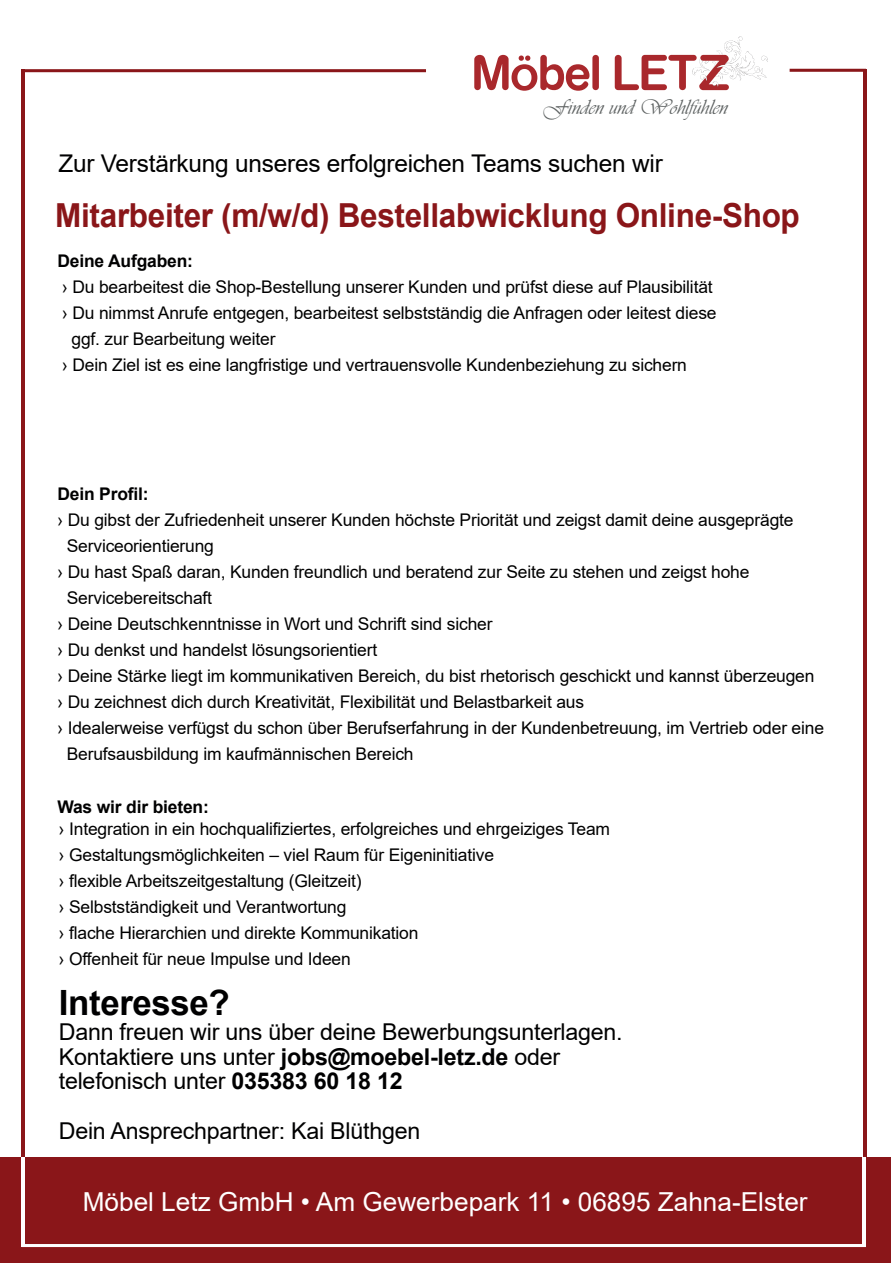
<style>
.page{position:relative;width:893px;height:1263px;background:#fff}
.page>*{position:absolute;margin:0;border:0;box-sizing:border-box;transform-origin:0 0}
.t1{font:700 34.8px "Arial";letter-spacing:-.01em;color:#000001}
.t2{font:700 33px "Arial";letter-spacing:-.01em;color:#8a1619;scale:.95 1}
.t3{font:26.1px "Arial";color:#fff}
.t4{font:24.45px "Arial";letter-spacing:-.01em;color:#000001}
.t5{font:23.25px/24.8px "Arial";letter-spacing:-.01em;color:#000001}
.t6{font:21.9px "Vivaldii";color:#5e6262}
.t7{font:17.4px/26px "Arial";letter-spacing:-.01em;color:#000001}
.t8{font:700 17.4px "Arial";letter-spacing:-.01em;color:#000001}
.s1{font-weight:700}
</style>
<div class="page">
<svg style="left:474px;top:55px;width:125px;height:36px"></svg>
<svg style="left:615px;top:36px;width:153px;height:54px"></svg>
<div style="left:0;top:1158px;width:891px;height:105px;background:#8a1619"></div>
<hr style="left:22px;top:69px;width:3px;height:1089px;background:#8a1619">
<hr style="left:863px;top:69px;width:3px;height:1088px;background:#8a1619">
<hr style="left:790px;top:69px;width:76px;height:3px;background:#8a1619">
<hr style="left:22px;top:69px;width:404px;height:3px;background:#8a1619">
<hr style="left:22px;top:1158px;width:3px;height:89px;background:#fff">
<hr style="left:863px;top:1157px;width:3px;height:89px;background:#fff">
<hr style="left:22px;top:1244px;width:844px;height:3px;background:#fff">
<p class="t6" style="left:543px;top:94px;width:186px">Finden und Wohlfühlen</p>
<h3 class="t4" style="left:58px;top:147px;width:606px">Zur Verstärkung unseres erfolgreichen Teams suchen wir</h3>
<h2 class="t2" style="left:55px;top:192px;width:785px">Mitarbeiter (m/w/d) Bestellabwicklung Online-Shop</h2>
<p class="t8" style="left:57px;top:249px;width:137px">Deine Aufgaben:</p>
<p class="t7" style="left:62px;top:274px;width:652px">› Du bearbeitest die Shop-Bestellung unserer Kunden und prüfst diese auf Plausibilität</p>
<p class="t7" style="left:62px;top:300px;width:656px">› Du nimmst Anrufe entgegen, bearbeitest selbstständig die Anfragen oder leitest diese</p>
<p class="t7" style="left:71px;top:326px;width:205px">ggf. zur Bearbeitung weiter</p>
<p class="t7" style="left:62px;top:352px;width:626px">› Dein Ziel ist es eine langfristige und vertrauensvolle Kundenbeziehung zu sichern</p>
<p class="t8" style="left:57px;top:482px;width:93px">Dein Profil:</p>
<p class="t7" style="left:57px;top:507px;width:738px">› Du gibst der Zufriedenheit unserer Kunden höchste Priorität und zeigst damit deine ausgeprägte</p>
<p class="t7" style="left:67px;top:533px;width:149px">Serviceorientierung</p>
<p class="t7" style="left:57px;top:559px;width:693px">› Du hast Spaß daran, Kunden freundlich und beratend zur Seite zu stehen und zeigst hohe</p>
<p class="t7" style="left:67px;top:585px;width:147px">Servicebereitschaft</p>
<p class="t7" style="left:57px;top:611px;width:437px">› Deine Deutschkenntnisse in Wort und Schrift sind sicher</p>
<p class="t7" style="left:57px;top:637px;width:321px">› Du denkst und handelst lösungsorientiert</p>
<p class="t7" style="left:57px;top:663px;width:758px">› Deine Stärke liegt im kommunikativen Bereich, du bist rhetorisch geschickt und kannst überzeugen</p>
<p class="t7" style="left:57px;top:689px;width:528px">› Du zeichnest dich durch Kreativität, Flexibilität und Belastbarkeit aus</p>
<p class="t7" style="left:57px;top:715px;width:768px">› Idealerweise verfügst du schon über Berufserfahrung in der Kundenbetreuung, im Vertrieb oder eine</p>
<p class="t7" style="left:67px;top:741px;width:348px">Berufsausbildung im kaufmännischen Bereich</p>
<p class="t8" style="left:57px;top:795px;width:153px">Was wir dir bieten:</p>
<p class="t7" style="left:59px;top:816px;width:553px">› Integration in ein hochqualifiziertes, erfolgreiches und ehrgeiziges Team › Gestaltungsmöglichkeiten – viel Raum für Eigeninitiative<br>› flexible Arbeitszeitgestaltung (Gleitzeit)<br>› Selbstständigkeit und Verantwortung<br>› flache Hierarchien und direkte Kommunikation<br>› Offenheit für neue Impulse und Ideen</p>
<h1 class="t1" style="left:59px;top:978px;width:173px">Interesse?</h1>
<h3 class="t5" style="left:59px;top:1019px;width:565px">Dann freuen wir uns über deine Bewerbungsunterlagen.<br>Kontaktiere uns unter <span class="s1">jobs@moebel-letz.de</span> oder telefonisch unter <span class="s1">035383 60 18 12</span></h3>
<h3 class="t5" style="left:59px;top:1118px;width:363px">Dein Ansprechpartner: Kai Blüthgen</h3>
<h3 class="t3" style="left:83px;top:1184px;width:726px">Möbel Letz GmbH • Am Gewerbepark 11 • 06895 Zahna-Elster</h3>
</div>
